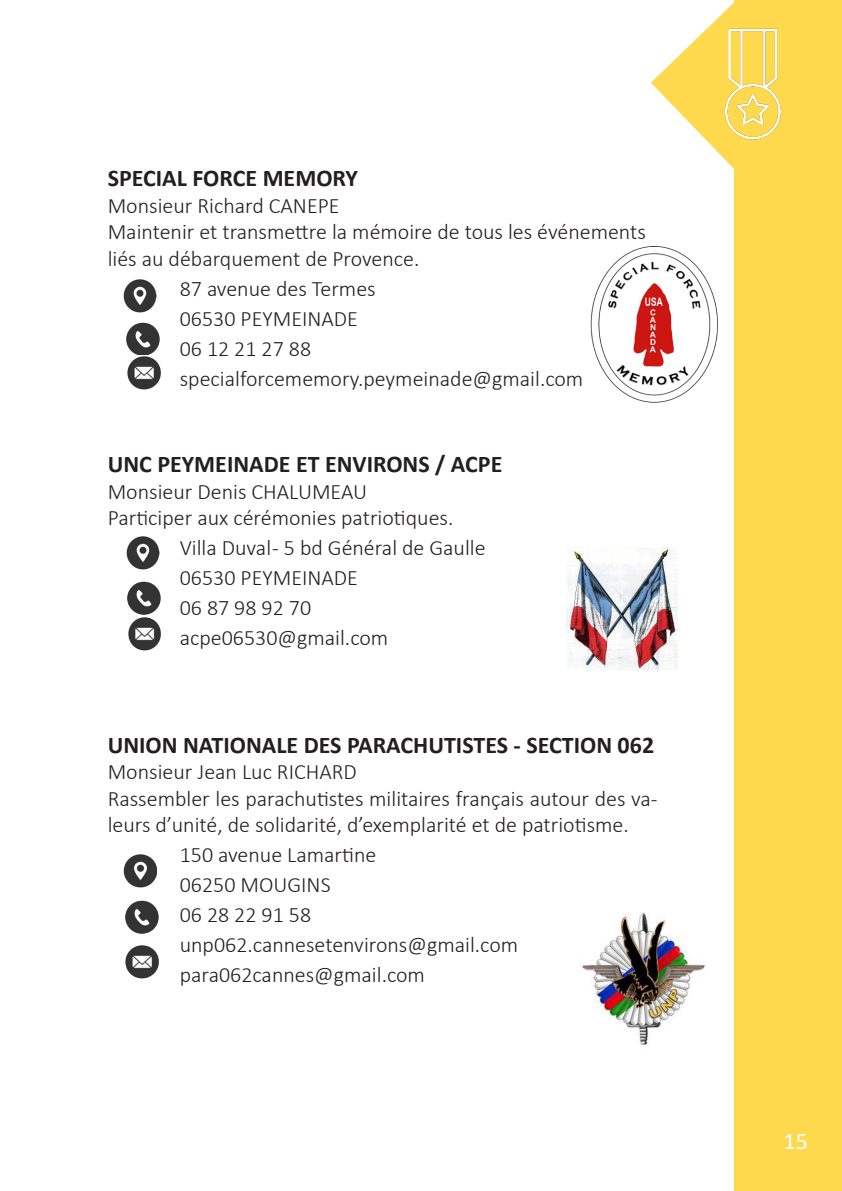
<style>
.page{position:relative;width:842px;height:1191px;background:#fff}
.page>*{position:absolute;margin:0;border:0;box-sizing:border-box;transform-origin:0 0}
.t1{font:700 24px "Calibri";color:#231f20}
.t2{font:24px "Calibri";color:#fff}
.t3{font:300 22px/26.4px "Calibri";color:#231f20}
</style>
<div class="page">
<div style="left:734px;top:0;width:108px;height:1191px;background:#fed84d"></div>
<svg style="left:651px;top:2px;width:83px;height:88px"></svg>
<img style="left:658px;top:14px;width:123px;height:155px">
<img style="left:123px;top:279px;width:33px;height:33px">
<img style="left:126px;top:536px;width:34px;height:33px">
<img style="left:123px;top:854px;width:34px;height:33px">
<img style="left:126px;top:322px;width:35px;height:67px">
<img style="left:127px;top:581px;width:34px;height:69px">
<img style="left:125px;top:900px;width:34px;height:34px">
<img style="left:125px;top:945px;width:34px;height:33px">
<img style="left:567px;top:547px;width:111px;height:122px">
<img style="left:590px;top:247px;width:128px;height:156px">
<img style="left:582px;top:912px;width:124px;height:133px">
<p class="t1" style="left:108px;top:161px;width:252px">SPECIAL FORCE MEMORY</p>
<p class="t3" style="left:108px;top:192px;width:233px">Monsieur Richard CANEPE</p>
<p class="t3" style="left:108px;top:218px;width:540px">Maintenir et transmettre la mémoire de tous les événements liés au débarquement de Provence.</p>
<p class="t3" style="left:180px;top:275px;width:197px">87 avenue des Termes</p>
<p class="t3" style="left:180px;top:305px;width:180px">06530 PEYMEINADE</p>
<p class="t3" style="left:180px;top:335px;width:133px">06 12 21 27 88</p>
<p class="t3" style="left:180px;top:365px;width:405px">specialforcememory.peymeinade@gmail.com</p>
<p class="t1" style="left:108px;top:447px;width:396px">UNC PEYMEINADE ET ENVIRONS / ACPE</p>
<p class="t3" style="left:108px;top:478px;width:261px">Monsieur Denis CHALUMEAU</p>
<p class="t3" style="left:108px;top:504px;width:347px">Participer aux cérémonies patriotiques.</p>
<p class="t3" style="left:180px;top:534px;width:307px">Villa Duval - 5 bd Général de Gaulle</p>
<p class="t3" style="left:180px;top:564px;width:180px">06530 PEYMEINADE</p>
<p class="t3" style="left:180px;top:594px;width:133px">06 87 98 92 70</p>
<p class="t3" style="left:180px;top:624px;width:210px">acpe06530@gmail.com</p>
<p class="t1" style="left:108px;top:728px;width:548px">UNION NATIONALE DES PARACHUTISTES - SECTION 062</p>
<p class="t3" style="left:108px;top:758px;width:251px">Monsieur Jean Luc RICHARD</p>
<p class="t3" style="left:108px;top:785px;width:551px">Rassembler les parachutistes militaires français autour des va&shy;leurs d’unité, de solidarité, d’exemplarité et de patriotisme.</p>
<p class="t3" style="left:180px;top:841px;width:198px">150 avenue Lamartine</p>
<p class="t3" style="left:180px;top:871px;width:152px">06250 MOUGINS</p>
<p class="t3" style="left:180px;top:901px;width:133px">06 28 22 91 58</p>
<p class="t3" style="left:180px;top:931px;width:340px">unp062.cannesetenvirons@gmail.com</p>
<p class="t3" style="left:180px;top:961px;width:247px">para062cannes@gmail.com</p>
<p class="t2" style="left:763px;top:1123px;width:26px">15</p>
<p class="t2" style="left:784px;top:1124px;width:26px">15</p>
</div>
